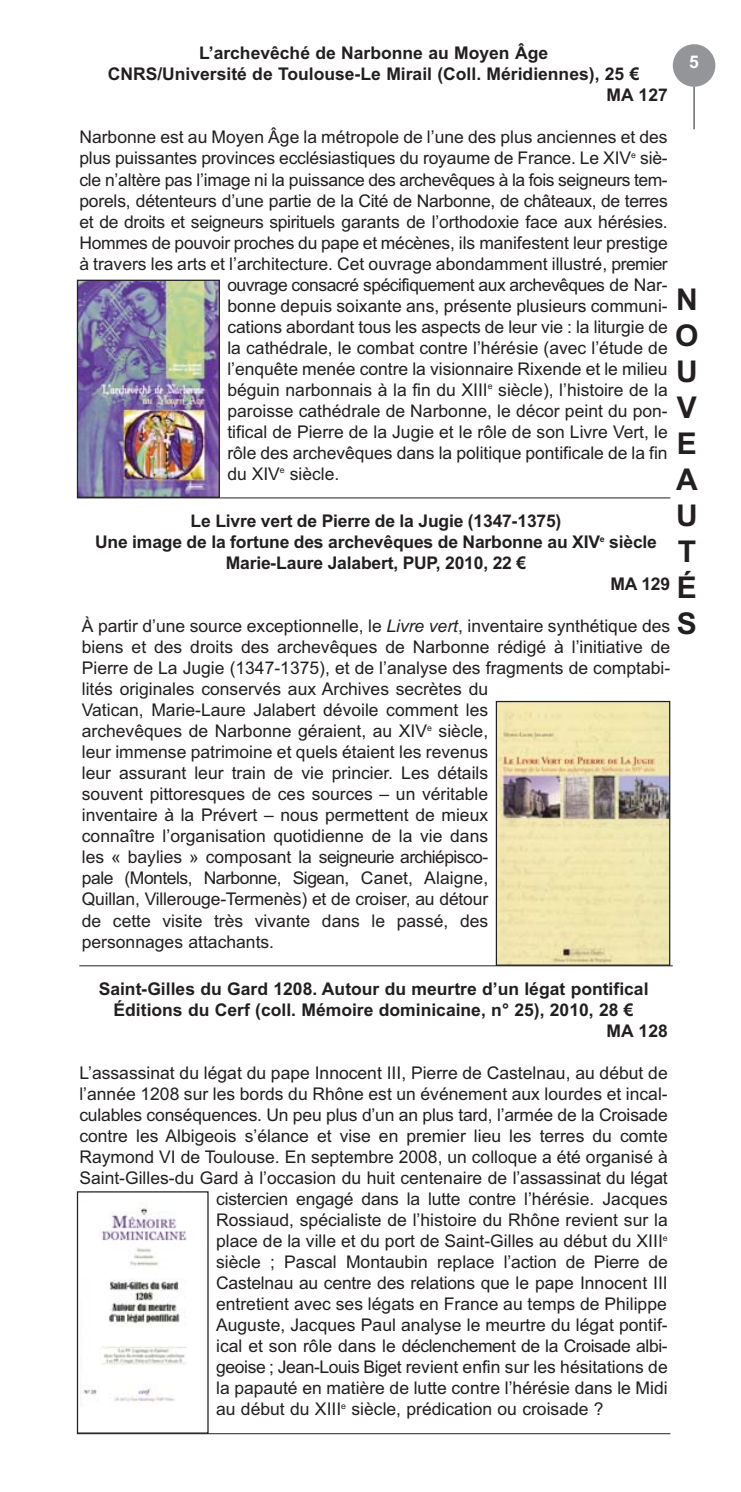
<style>
.page{position:relative;width:741px;height:1492px;background:#fff}
.page>*{position:absolute;margin:0;border:0;box-sizing:border-box;transform-origin:0 0}
.t1{font:700 30px/36px "Arial";color:#231f20;text-align:justify}
.t2{font:17.5px/21px "Arial";color:#231f20}
.t3{font:700 17.5px "Arial";color:#231f20}
.t4{font:17.5px "Arial";letter-spacing:-.02em;color:#231f20}
.t5{font:17.5px "Arial";letter-spacing:-.025em;color:#231f20}
.t6{font:17.5px "Arial";letter-spacing:-.03em;color:#231f20}
.t7{font:700 17.5px "Arial";color:#fff}
.s1{font-style:italic}
</style>
<div class="page">
<img style="left:79px;top:282px;width:139px;height:214px">
<div style="left:77px;top:280px;width:143px;height:218px;border:1px solid #231f20"></div>
<hr style="left:77px;top:497px;width:593px;height:1px;background:#231f20">
<img style="left:497px;top:703px;width:171px;height:260px">
<div style="left:495px;top:701px;width:175px;height:264px;border:1px solid #231f20"></div>
<hr style="left:79px;top:965px;width:593px;height:1px;background:#231f20">
<img style="left:83px;top:1208px;width:104px;height:194px">
<div style="left:77px;top:1191px;width:131px;height:242px;border:1px solid #231f20"></div>
<hr style="left:77px;top:1433px;width:593px;height:1px;background:#231f20">
<div style="left:672px;top:44px;width:43px;height:43px;background:#939598;border-radius:50%"></div>
<hr style="left:693px;top:87px;width:1px;height:42px;background:#231f20">
<p class="t3" style="left:199px;top:47px;width:350px">L’archevêché de Narbonne au Moyen Âge</p>
<p class="t3" style="left:108px;top:68px;width:533px">CNRS/Université de Toulouse-Le Mirail (Coll. Méridiennes), 25 €</p>
<p class="t3" style="left:606px;top:89px;width:63px">MA 127</p>
<p class="t2" style="left:79px;top:129px;width:589px">Narbonne est au Moyen Âge la métropole de l’une des plus anciennes et des</p>
<p class="t2" style="left:79px;top:150px;width:589px">plus puissantes provinces ecclésiastiques du royaume de France. Le XIV<sup>e</sup> siè-</p>
<p class="t5" style="left:79px;top:173px;width:589px">cle n’altère pas l’image ni la puissance des archevêques à la fois seigneurs tem-</p>
<p class="t4" style="left:79px;top:194px;width:589px">porels, détenteurs d’une partie de la Cité de Narbonne, de châteaux, de terres</p>
<p class="t2" style="left:79px;top:213px;width:589px">et de droits et seigneurs spirituels garants de l’orthodoxie face aux hérésies.</p>
<p class="t2" style="left:79px;top:234px;width:589px">Hommes de pouvoir proches du pape et mécènes, ils manifestent leur prestige</p>
<p class="t2" style="left:79px;top:255px;width:589px">à travers les arts et l’architecture. Cet ouvrage abondamment illustré, premier</p>
<p class="t6" style="left:227px;top:278px;width:441px">ouvrage consacré spécifiquement aux archevêques de Nar-</p>
<p class="t2" style="left:227px;top:297px;width:441px">bonne depuis soixante ans, présente plusieurs communi-</p>
<p class="t2" style="left:227px;top:318px;width:441px">cations abordant tous les aspects de leur vie : la liturgie de</p>
<p class="t2" style="left:227px;top:339px;width:441px">la cathédrale, le combat contre l’hérésie (avec l’étude de</p>
<p class="t2" style="left:227px;top:360px;width:441px">l’enquête menée contre la visionnaire Rixende et le milieu</p>
<p class="t2" style="left:227px;top:381px;width:441px">béguin narbonnais à la fin du XIII<sup>e</sup> siècle), l’histoire de la</p>
<p class="t2" style="left:227px;top:402px;width:441px">paroisse cathédrale de Narbonne, le décor peint du pon-</p>
<p class="t2" style="left:227px;top:423px;width:441px">tifical de Pierre de la Jugie et le rôle de son Livre Vert, le</p>
<p class="t2" style="left:227px;top:444px;width:441px">rôle des archevêques dans la politique pontificale de la fin</p>
<p class="t2" style="left:227px;top:465px;width:113px">du XIV<sup>e</sup> siècle.</p>
<p class="t3" style="left:190px;top:515px;width:372px">Le Livre vert de Pierre de la Jugie (1347-1375)</p>
<p class="t3" style="left:95px;top:536px;width:563px">Une image de la fortune des archevêques de Narbonne au XIV<sup>e</sup> siècle</p>
<p class="t3" style="left:226px;top:557px;width:302px">Marie-Laure Jalabert, PUP, 2010, 22 €</p>
<p class="t3" style="left:610px;top:578px;width:61px">MA 129</p>
<p class="t2" style="left:82px;top:617px;width:589px">À partir d’une source exceptionnelle, le <span class="s1">Livre vert</span>, inventaire synthétique des biens et des droits des archevêques de Narbonne rédigé à l’initiative de Pierre de La Jugie (1347-1375), et de l’analyse des fragments de comptabi&shy;lités originales conservés aux Archives secrètes du<br>Vatican, Marie-Laure Jalabert dévoile comment les<br>archevêques de Narbonne géraient, au XIV<sup>e</sup> siècle,<br>leur immense patrimoine et quels étaient les revenus<br>leur assurant leur train de vie princier. Les détails<br>souvent pittoresques de ces sources – un véritable<br>inventaire à la Prévert – nous permettent de mieux<br>connaître l’organisation quotidienne de la vie dans<br>les « baylies » composant la seigneurie archiépisco-<br>pale (Montels, Narbonne, Sigean, Canet, Alaigne,<br>Quillan, Villerouge-Termenès) et de croiser, au détour<br>de cette visite très vivante dans le passé, des<br>personnages attachants.</p>
<p class="t3" style="left:99px;top:982px;width:551px">Saint-Gilles du Gard 1208. Autour du meurtre d’un légat pontifical</p>
<p class="t3" style="left:113px;top:1003px;width:521px">Éditions du Cerf (coll. Mémoire dominicaine, n° 25), 2010, 28 €</p>
<p class="t3" style="left:606px;top:1024px;width:63px">MA 128</p>
<p class="t2" style="left:79px;top:1064px;width:589px">L’assassinat du légat du pape Innocent III, Pierre de Castelnau, au début de</p>
<p class="t2" style="left:79px;top:1085px;width:589px">l’année 1208 sur les bords du Rhône est un événement aux lourdes et incal-</p>
<p class="t2" style="left:79px;top:1106px;width:589px">culables conséquences. Un peu plus d’un an plus tard, l’armée de la Croisade</p>
<p class="t2" style="left:79px;top:1127px;width:589px">contre les Albigeois s’élance et vise en premier lieu les terres du comte</p>
<p class="t2" style="left:79px;top:1148px;width:589px">Raymond VI de Toulouse. En septembre 2008, un colloque a été organisé à</p>
<p class="t2" style="left:79px;top:1169px;width:589px">Saint-Gilles-du Gard à l’occasion du huit centenaire de l’assassinat du légat</p>
<p class="t2" style="left:216px;top:1190px;width:453px">cistercien engagé dans la lutte contre l’hérésie. Jacques</p>
<p class="t2" style="left:216px;top:1211px;width:453px">Rossiaud, spécialiste de l’histoire du Rhône revient sur la</p>
<p class="t2" style="left:216px;top:1232px;width:453px">place de la ville et du port de Saint-Gilles au début du XIII<sup>e</sup></p>
<p class="t2" style="left:216px;top:1253px;width:453px">siècle ; Pascal Montaubin replace l’action de Pierre de</p>
<p class="t2" style="left:216px;top:1274px;width:453px">Castelnau au centre des relations que le pape Innocent III</p>
<p class="t2" style="left:216px;top:1295px;width:452px">entretient avec ses légats en France au temps de Philippe</p>
<p class="t2" style="left:216px;top:1316px;width:453px">Auguste, Jacques Paul analyse le meurtre du légat pontif-</p>
<p class="t4" style="left:216px;top:1339px;width:453px">ical et son rôle dans le déclenchement de la Croisade albi-</p>
<p class="t2" style="left:216px;top:1358px;width:453px">geoise ; Jean-Louis Biget revient enfin sur les hésitations de</p>
<p class="t2" style="left:216px;top:1379px;width:453px">la papauté en matière de lutte contre l’hérésie dans le Midi</p>
<p class="t2" style="left:216px;top:1400px;width:389px">au début du XIII<sup>e</sup> siècle, prédication ou croisade ?</p>
<p class="t7" style="left:688px;top:55px;width:11px">5</p>
<h1 class="t1" style="left:675px;top:284px;width:25px">N O U V E A U T É S</h1>
</div>
